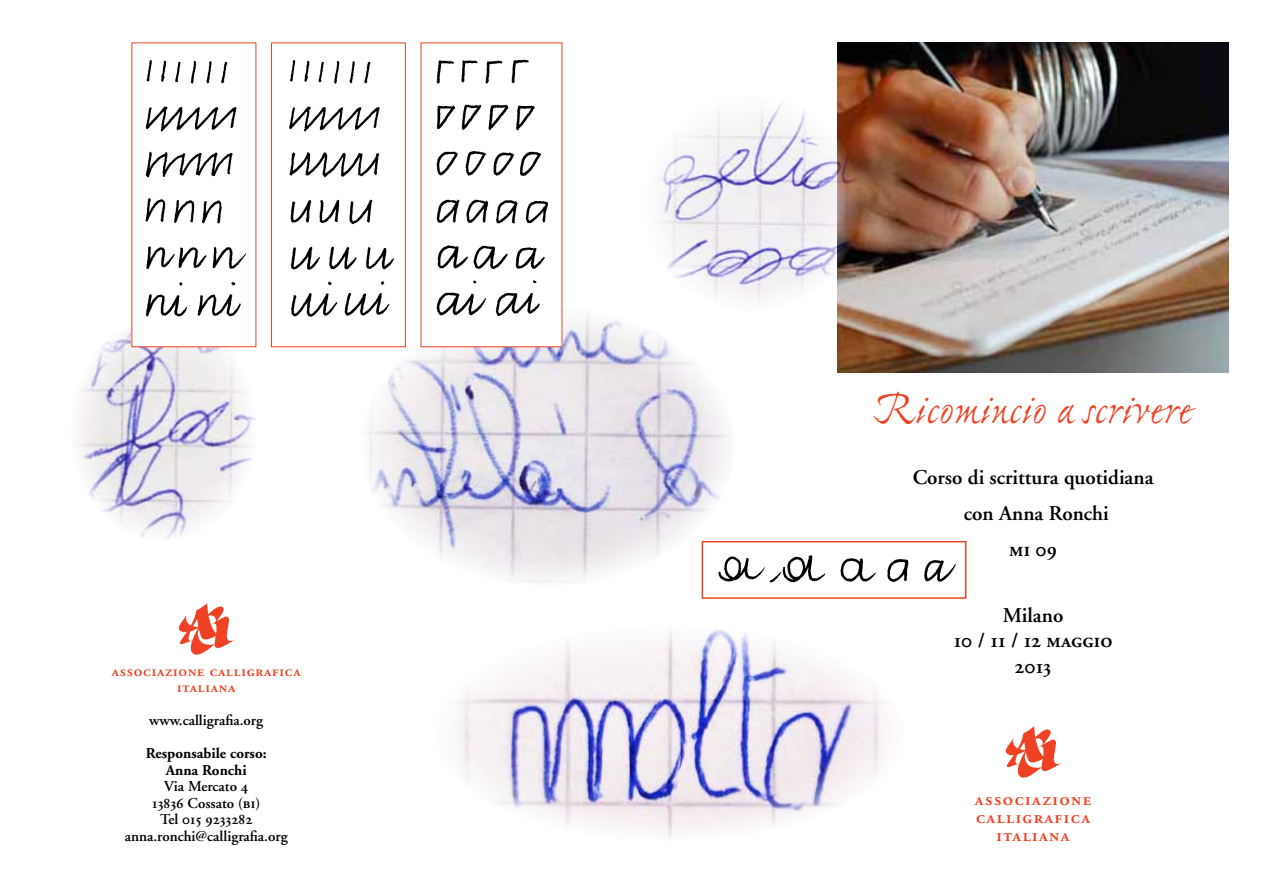
<style>
.page{position:relative;width:1263px;height:893px;background:#fff}
.page>*{position:absolute;margin:0;border:0;box-sizing:border-box;transform-origin:0 0}
.t1{font:48px "Ex Ponto";letter-spacing:-.005em;color:#ef4123}
.t2{font:600 21px/36px "Adobe Garamond";color:#000;text-align:center}
.t3{font:21px/25.2px "Adobe Garamond Semibold SC";color:#000;text-align:center}
.t4{font:600 21px "Adobe Garamond Exp";color:#000}
.t5{font:18px/18px "Adobe Garamond Semibold SC";letter-spacing:.075em;color:#ef4123;text-align:center}
.t6{font:600 15px "Adobe Garamond";color:#000}
.t7{font:700 15px/16.5px "Adobe Garamond";color:#000;text-align:center}
.t8{font:15px/16.5px "Adobe Garamond Semibold SC";letter-spacing:.05em;color:#ef4123;text-align:center}
.t9{font:15px/16.5px "Adobe Garamond Semibold SC";color:#000;text-align:center}
.s1{font-weight:600}
.s2{font-family:"Adobe Garamond Semibold SC";font-weight:400}
.s3{font-family:"Adobe Garamond";font-weight:600}
</style>
<div class="page">
<img style="left:76px;top:316px;width:181px;height:223px">
<img style="left:838px;top:43px;width:390px;height:330px">
<img style="left:360px;top:306px;width:370px;height:281px">
<img style="left:1005px;top:726px;width:56px;height:52px">
<img style="left:178px;top:603px;width:56px;height:52px">
<img style="left:133px;top:60px;width:121px;height:285px">
<img style="left:289px;top:60px;width:115px;height:285px">
<div style="left:271px;top:43px;width:135px;height:304px;border:1px solid #ef4123"></div>
<img style="left:423px;top:59px;width:137px;height:286px">
<img style="left:643px;top:95px;width:217px;height:217px;border-radius:108px">
<img style="left:457px;top:629px;width:428px;height:209px">
<img style="left:705px;top:544px;width:251px;height:43px">
<div style="left:702px;top:541px;width:264px;height:58px;border:2px solid #ef4123"></div>
<p class="t8" style="left:112px;top:663px;width:191px">associazione calligrafica italiana</p>
<p class="t6" style="left:149px;top:712px;width:115px">www.calligrafia.org</p>
<p class="t7" style="left:146px;top:746px;width:122px">Responsabile corso:<br>Anna Ronchi<br><span class="s1">Via Mercato</span> <span class="s2">4</span></p>
<p class="t9" style="left:152px;top:795px;width:109px">13836 <span class="s3">Cossato</span> (bi)<br><span class="s3">Tel</span> 015 9233282</p>
<p class="t6" style="left:125px;top:828px;width:164px">anna.ronchi@calligrafia.org</p>
<h1 class="t1" style="left:874px;top:385px;width:320px">Ricomincio a scrivere</h1>
<h2 class="t2" style="left:913px;top:459px;width:242px">Corso di scrittura quotidiana con Anna Ronchi</h2>
<h2 class="t4" style="left:1009px;top:541px;width:49px">mi 09</h2>
<h2 class="t2" style="left:1003px;top:598px;width:62px">Milano</h2>
<h2 class="t3" style="left:954px;top:628px;width:160px">10 / 11 / 12 maggio<br>2013</h2>
<p class="t5" style="left:975px;top:791px;width:118px">associazione calligrafica italiana</p>
</div>
